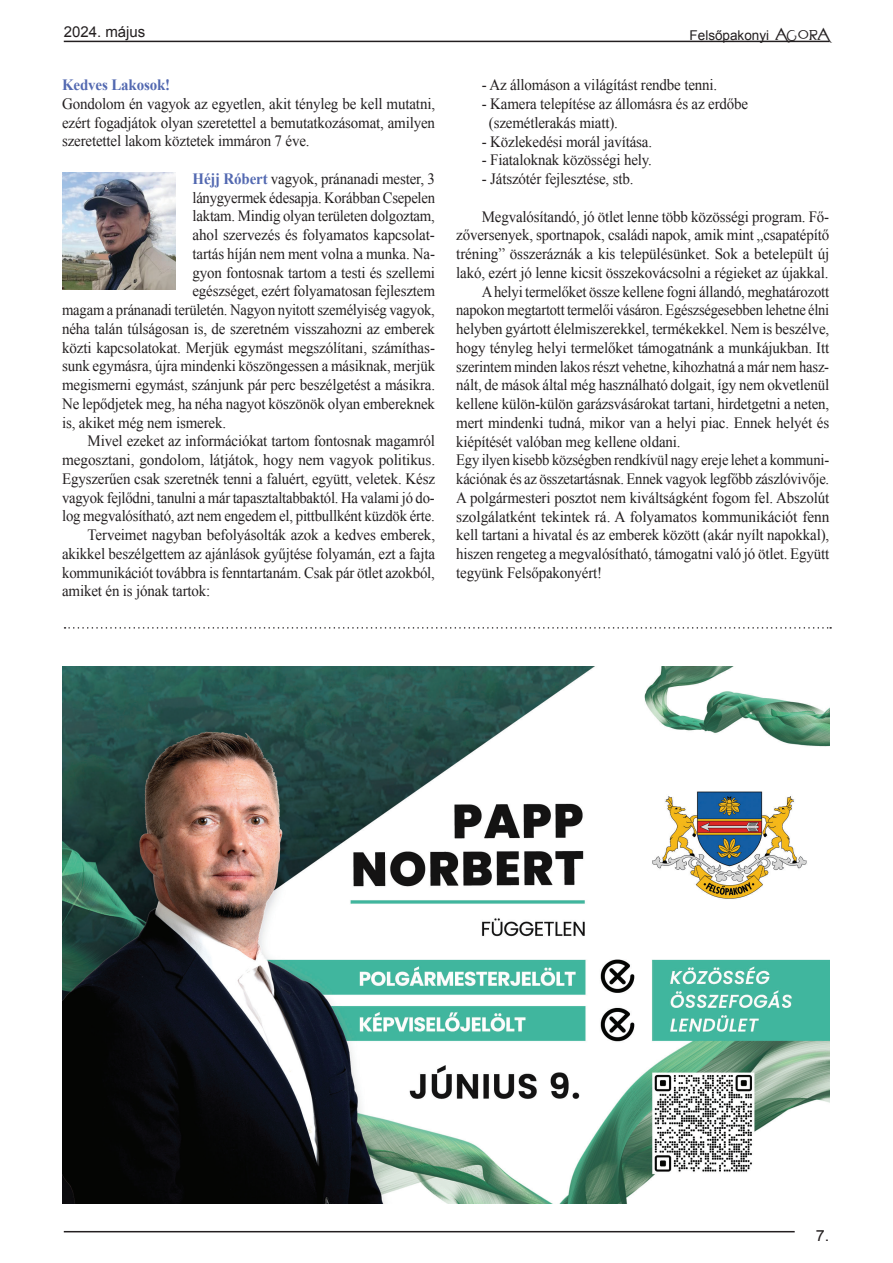
<style>
.page{position:relative;width:893px;height:1263px;background:#fff}
.page>*{position:absolute;margin:0;border:0;box-sizing:border-box;transform-origin:0 0}
.t1{font:15.75px/18.8px "Times New Roman";letter-spacing:-.01em;color:#231f20;text-align:justify;scale:.95 1}
.t2{font:15.75px "Times New Roman";letter-spacing:-.01em;color:#231f20;scale:.93 1}
.t3{font:15.75px "Times New Roman";letter-spacing:-.01em;color:#231f20;scale:.94 1}
.t4{font:15.75px "Times New Roman";letter-spacing:-.01em;color:#231f20}
.t5{font:15.75px "Times New Roman";letter-spacing:-.01em;color:#231f20;scale:.96 1}
.t6{font:15.75px "Times New Roman";letter-spacing:-.01em;color:#231f20;scale:.92 1}
.t7{font:700 15.75px "Times New Roman";letter-spacing:-.01em;color:#5369b1;scale:.95 1}
.t8{font:15.3px "Arial";color:#231f20;scale:1.05 1}
.t9{font:15px "Arial";color:#231f20}
.t10{font:13.5px "Arial";color:#231f20}
.s1{font-family:"Evanescent";font-size:25.5px}
.s2{font-weight:700;color:#5369b1}
</style>
<div class="page">
<img style="left:62px;top:666px;width:767px;height:537px">
<hr style="left:64px;top:41px;width:765px;height:1px;background:#231f20">
<hr style="left:64px;top:1231px;width:731px;height:1px;background:#231f20">
<svg style="left:65px;top:627px;width:766px;height:2px"></svg>
<img style="left:62px;top:172px;width:113px;height:117px">
<p class="t9" style="left:64px;top:22px;width:83px">2024. május</p>
<p class="t10" style="left:690px;top:26px;width:141px">Felsőpakonyi <span class="s1">Agora</span></p>
<p class="t7" style="left:62px;top:74px;width:115px">Kedves Lakosok!</p>
<p class="t1" style="left:62px;top:94px;width:394px">Gondolom én vagyok az egyetlen, akit tényleg be kell mutatni, ezért fogadjátok olyan szeretettel a bemutatkozásomat, amilyen szeretettel lakom köztetek immáron 7 éve.</p>
<p class="t1" style="left:192px;top:169px;width:257px"><span class="s2">Héjj Róbert</span> vagyok, pránanadi mester, 3</p>
<p class="t2" style="left:192px;top:187px;width:262px">lánygyermek édesapja. Korábban Csepelen</p>
<p class="t3" style="left:192px;top:206px;width:259px">laktam. Mindig olyan területen dolgoztam,</p>
<p class="t5" style="left:192px;top:224px;width:254px">ahol szervezés és folyamatos kapcsolat-</p>
<p class="t1" style="left:192px;top:244px;width:257px">tartás híján nem ment volna a munka. Na-</p>
<p class="t1" style="left:192px;top:263px;width:257px">gyon fontosnak tartom a testi és szellemi</p>
<p class="t1" style="left:192px;top:281px;width:257px">egészséget, ezért folyamatosan fejlesztem</p>
<p class="t2" style="left:62px;top:299px;width:402px">magam a pránanadi területén. Nagyon nyitott személyiség vagyok,</p>
<p class="t1" style="left:62px;top:319px;width:394px">néha talán túlságosan is, de szeretném visszahozni az emberek</p>
<p class="t1" style="left:62px;top:338px;width:394px">közti kapcsolatokat. Merjük egymást megszólítani, számíthas-</p>
<p class="t1" style="left:62px;top:356px;width:394px">sunk egymásra, újra mindenki köszöngessen a másiknak, merjük</p>
<p class="t1" style="left:62px;top:375px;width:394px">megismerni egymást, szánjunk pár perc beszélgetést a másikra.</p>
<p class="t1" style="left:62px;top:394px;width:394px">Ne lepődjetek meg, ha néha nagyot köszönök olyan embereknek</p>
<p class="t1" style="left:62px;top:413px;width:174px">is, akiket még nem ismerek.</p>
<p class="t1" style="left:88px;top:431px;width:367px">Mivel ezeket az információkat tartom fontosnak magamról</p>
<p class="t4" style="left:62px;top:449px;width:375px">megosztani, gondolom, látjátok, hogy nem vagyok politikus.</p>
<p class="t1" style="left:62px;top:469px;width:394px">Egyszerűen csak szeretnék tenni a faluért, együtt, veletek. Kész</p>
<p class="t2" style="left:62px;top:487px;width:402px">vagyok fejlődni, tanulni a már tapasztaltabbaktól. Ha valami jó do-</p>
<p class="t3" style="left:62px;top:506px;width:398px">log megvalósítható, azt nem engedem el, pittbullként küzdök érte.</p>
<p class="t1" style="left:88px;top:525px;width:367px">Terveimet nagyban befolyásolták azok a kedves emberek,</p>
<p class="t1" style="left:62px;top:544px;width:394px">akikkel beszélgettem az ajánlások gyűjtése folyamán, ezt a fajta</p>
<p class="t3" style="left:62px;top:562px;width:398px">kommunikációt továbbra is fenntartanám. Csak pár ötlet azokból,</p>
<p class="t1" style="left:62px;top:581px;width:158px">amiket én is jónak tartok:</p>
<p class="t1" style="left:482px;top:75px;width:249px">- Az állomáson a világítást rendbe tenni.</p>
<p class="t1" style="left:489px;top:94px;width:274px;text-indent:-7px">- Kamera telepítése az állomásra és az erdőbe (szemétlerakás miatt).</p>
<p class="t1" style="left:482px;top:132px;width:181px">- Közlekedési morál javítása.</p>
<p class="t1" style="left:482px;top:150px;width:181px">- Fiataloknak közösségi hely.</p>
<p class="t1" style="left:482px;top:169px;width:161px">- Játszótér fejlesztése, stb.</p>
<p class="t1" style="left:482px;top:207px;width:367px">Megvalósítandó, jó ötlet lenne több közösségi program. Fő-</p>
<p class="t1" style="left:456px;top:225px;width:394px">zőversenyek, sportnapok, családi napok, amik mint „csapatépítő</p>
<p class="t5" style="left:456px;top:243px;width:390px">tréning” összeráznák a kis településünket. Sok a betelepült új</p>
<p class="t1" style="left:456px;top:263px;width:393px">lakó, ezért jó lenne kicsit összekovácsolni a régieket az újakkal.</p>
<p class="t3" style="left:482px;top:281px;width:371px">A helyi termelőket össze kellene fogni állandó, meghatározott</p>
<p class="t6" style="left:456px;top:300px;width:407px">napokon megtartott termelői vásáron. Egészségesebben lehetne élni</p>
<p class="t1" style="left:456px;top:319px;width:394px">helyben gyártott élelmiszerekkel, termékekkel. Nem is beszélve,</p>
<p class="t1" style="left:456px;top:338px;width:394px">hogy tényleg helyi termelőket támogatnánk a munkájukban. Itt</p>
<p class="t2" style="left:456px;top:356px;width:402px">szerintem minden lakos részt vehetne, kihozhatná a már nem hasz-</p>
<p class="t1" style="left:456px;top:375px;width:394px">nált, de mások által még használható dolgait, így nem okvetlenül</p>
<p class="t1" style="left:456px;top:394px;width:394px">kellene külön-külön garázsvásárokat tartani, hirdetgetni a neten,</p>
<p class="t1" style="left:456px;top:413px;width:394px">mert mindenki tudná, mikor van a helyi piac. Ennek helyét és</p>
<p class="t1" style="left:456px;top:432px;width:238px">kiépítését valóban meg kellene oldani.</p>
<p class="t2" style="left:456px;top:450px;width:402px">Egy ilyen kisebb községben rendkívül nagy ereje lehet a kommuni-</p>
<p class="t2" style="left:456px;top:468px;width:403px">kációnak és az összetartásnak. Ennek vagyok legfőbb zászlóvivője.</p>
<p class="t1" style="left:456px;top:488px;width:394px">A polgármesteri posztot nem kiváltságként fogom fel. Abszolút</p>
<p class="t4" style="left:456px;top:506px;width:375px">szolgálatként tekintek rá. A folyamatos kommunikációt fenn</p>
<p class="t1" style="left:456px;top:525px;width:394px">kell tartani a hivatal és az emberek között (akár nyílt napokkal),</p>
<p class="t1" style="left:456px;top:544px;width:394px">hiszen rengeteg a megvalósítható, támogatni való jó ötlet. Együtt</p>
<p class="t1" style="left:456px;top:563px;width:155px">tegyünk Felsőpakonyért!</p>
<p class="t8" style="left:816px;top:1225px;width:14px">7.</p>
</div>
